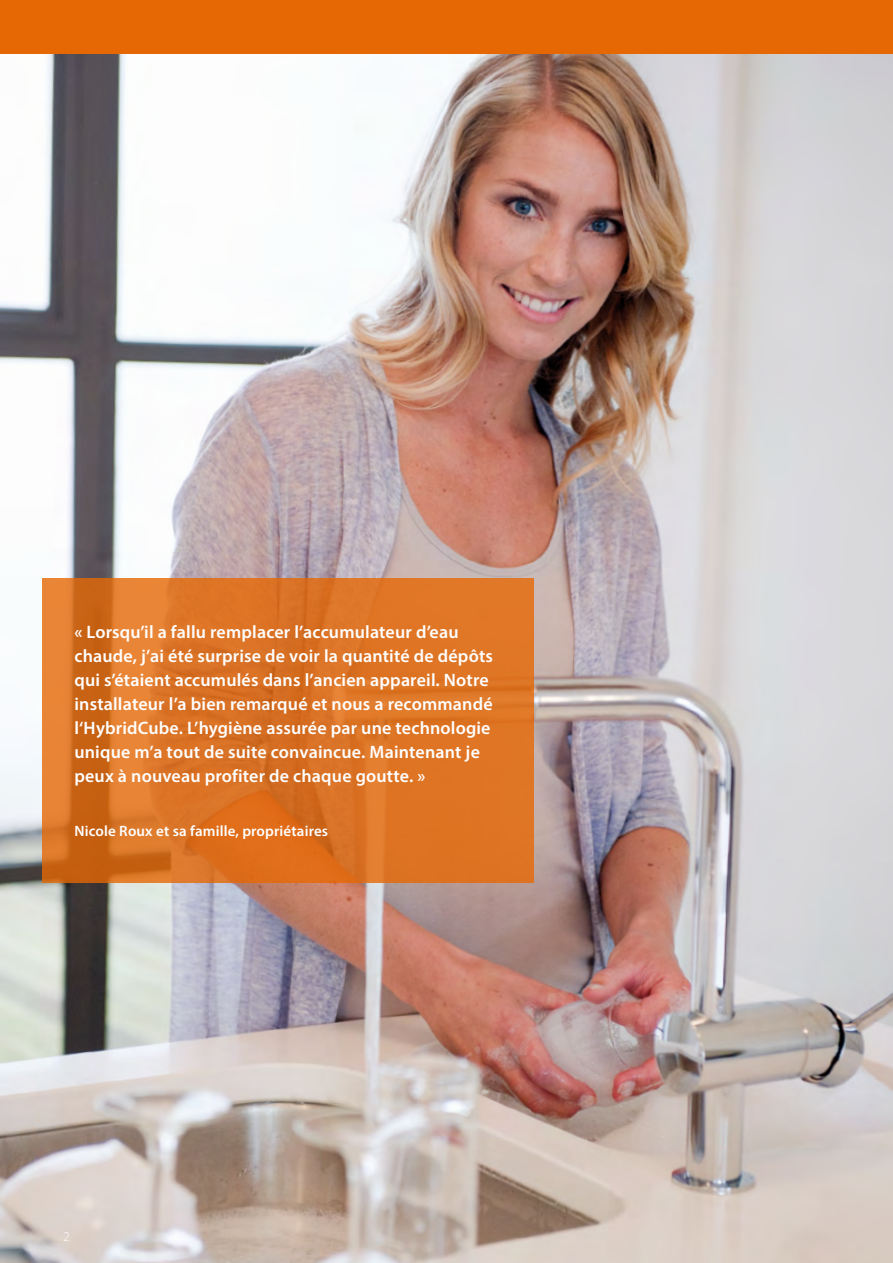
<style>
.page{position:relative;width:893px;height:1263px;background:#fff}
.page>*{position:absolute;margin:0;border:0;box-sizing:border-box;transform-origin:0 0}
.t1{font:600 18px/24px "Myriad Pro";letter-spacing:.01em;color:#fff}
.t2{font:600 15px "Myriad Pro";letter-spacing:.01em;color:#fff}
.t3{font:300 13.5px "Myriad Pro";color:#fff}
</style>
<div class="page">
<img style="left:0;top:53px;width:893px;height:1210px">
<svg style="left:43px;top:578px;width:491px;height:305px;background:#db7324"></svg>
<div style="left:0;top:0;width:893px;height:53px;background:#e66805"></div>
<p class="t1" style="left:74px;top:620px;width:420px">« Lorsqu’il a fallu remplacer l’accumulateur d’eau chaude, j’ai été surprise de voir la quantité de dépôts qui s’étaient accumulés dans l’ancien appareil. Notre installateur l’a bien remarqué et nous a recommandé l‘HybridCube. L’hygiène assurée par une technologie unique m’a tout de suite convaincue. Maintenant je peux à nouveau profiter de chaque goutte. »</p>
<p class="t2" style="left:74px;top:822px;width:255px">Nicole Roux et sa famille, propriétaires</p>
<p class="t3" style="left:64px;top:1229px;width:7px">2</p>
</div>
